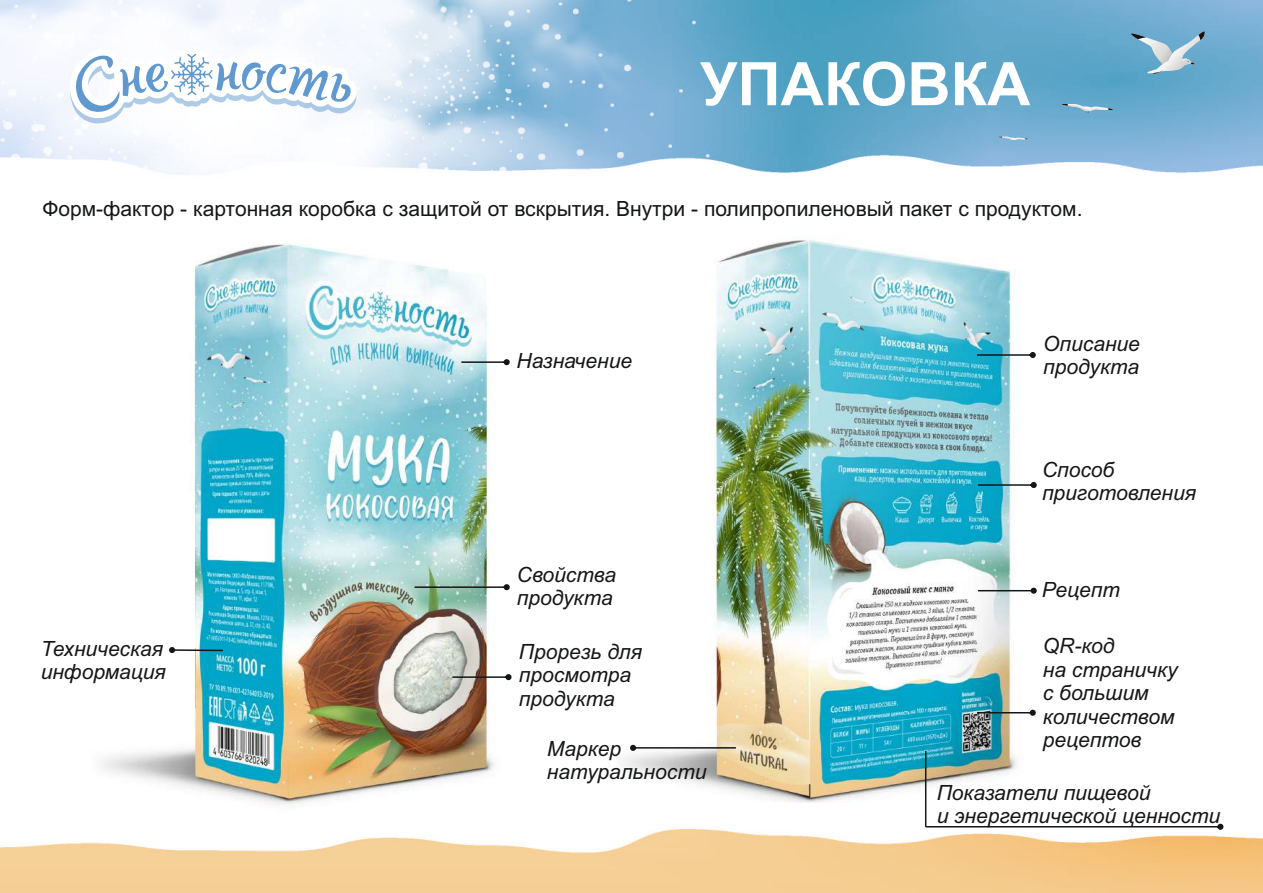
<style>
.page{position:relative;width:1263px;height:893px;background:#fff}
.page>*{position:absolute;margin:0;border:0;box-sizing:border-box;transform-origin:0 0}
.t1{font:700 60px "Arial";color:#fff}
.t2{font:italic 21px/23.4px "Arial";color:#151616}
.t3{font:21px "Arial";color:#151616}
</style>
<div class="page">
<img style="left:0;top:0;width:1263px;height:893px">
<svg style="left:1130px;top:31px;width:75px;height:43px;background:#87b5ce"></svg>
<svg style="left:1059px;top:104px;width:56px;height:9px"></svg>
<svg style="left:997px;top:137px;width:32px;height:4px"></svg>
<svg style="left:67px;top:0;width:296px;height:286px"></svg>
<svg style="left:70px;top:54px;width:286px;height:69px"></svg>
<div style="left:276px;top:78px;width:12px;height:8px;background:#fff;border-radius:50%"></div>
<img style="left:616px;top:225px;width:407px;height:580px">
<img style="left:92px;top:215px;width:415px;height:617px">
<svg style="left:452px;top:674px;width:59px;height:6px"></svg>
<svg style="left:169px;top:647px;width:54px;height:6px"></svg>
<svg style="left:461px;top:359px;width:49px;height:6px"></svg>
<svg style="left:415px;top:584px;width:95px;height:6px"></svg>
<svg style="left:630px;top:745px;width:106px;height:6px"></svg>
<svg style="left:977px;top:352px;width:59px;height:6px"></svg>
<svg style="left:978px;top:482px;width:59px;height:6px"></svg>
<svg style="left:978px;top:588px;width:59px;height:6px"></svg>
<hr style="left:925px;top:751px;width:1px;height:76px;background:#151616">
<svg style="left:926px;top:824px;width:297px;height:6px"></svg>
<svg style="left:977px;top:710px;width:59px;height:6px"></svg>
<h1 class="t1" style="left:700px;top:62px;width:332px">УПАКОВКА</h1>
<p class="t3" style="left:42px;top:201px;width:1041px">Форм-фактор - картонная коробка с защитой от вскрытия. Внутри - полипропиленовый пакет с продуктом.</p>
<p class="t2" style="left:41px;top:639px;width:127px">Техническая информация</p>
<p class="t2" style="left:517px;top:351px;width:117px">Назначение</p>
<p class="t2" style="left:517px;top:565px;width:101px">Свойства продукта</p>
<p class="t2" style="left:519px;top:642px;width:125px">Прорезь для просмотра продукта</p>
<p class="t2" style="left:547px;top:738px;width:161px">Маркер натуральности</p>
<p class="t2" style="left:1043px;top:334px;width:98px">Описание продукта</p>
<p class="t2" style="left:1042px;top:460px;width:155px">Способ приготовления</p>
<p class="t2" style="left:1042px;top:579px;width:80px">Рецепт</p>
<p class="t2" style="left:1043px;top:636px;width:136px">QR-код<br>на страничку с большим количеством рецептов</p>
<p class="t2" style="left:937px;top:782px;width:285px">Показатели пищевой<br>и энергетической ценности</p>
</div>
